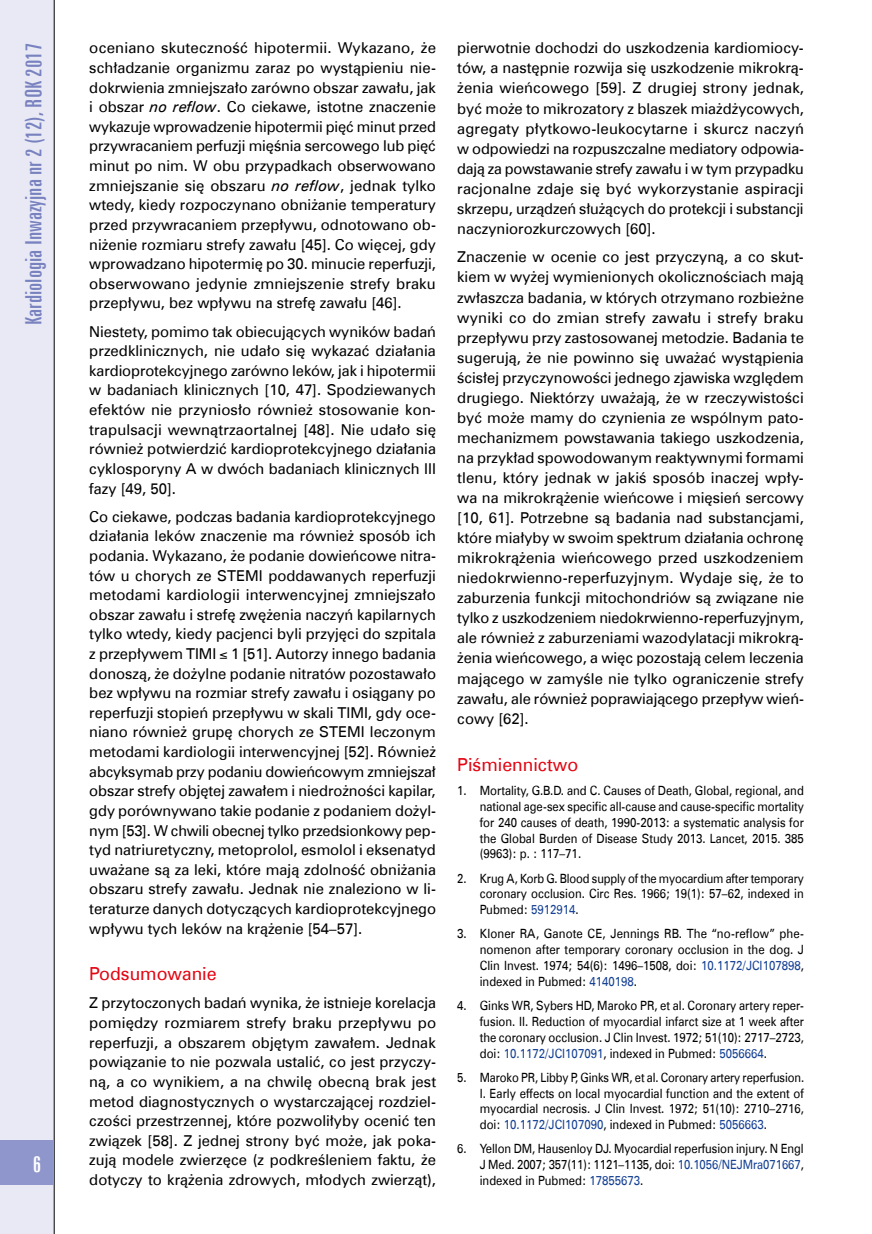
<style>
.page{position:relative;width:872px;height:1234px;background:#fff}
.page>*{position:absolute;margin:0;border:0;box-sizing:border-box;transform-origin:0 0}
.t1{font:22.5px "Zurich X Cn EU";color:#7882bf;scale:1.07 1}
.t2{font:22.5px "Zurich X Cn EU";color:#fff;scale:1.07 1}
.t3{font:18px "Zurich EU";color:#e30613}
.t4{font:15px/19.6px "Zurich EU";color:#000;text-align:justify}
.t5{font:12.75px/15.9px "Zurich EU";color:#000;text-align:justify;scale:.9 1}
.t6{font:12.75px/15.9px "Zurich EU";color:#000;text-align:justify;scale:.89 1}
.t7{font:12.75px/15.9px "Zurich EU";color:#000;text-align:justify;scale:.91 1}
.t8{font:12.75px/15.9px "Zurich EU";color:#000;text-align:justify;scale:.88 1}
.s1{font-style:italic}
.s2{color:#164194}
</style>
<div class="page">
<div style="left:0;top:0;width:54px;height:1233px;background:#e9e9f6"></div>
<hr style="left:54px;top:0;width:1px;height:1233px;background:#000">
<div style="left:0;top:1140px;width:54px;height:44px;background:#8f96cb"></div>
<h1 class="t1" style="left:20px;top:325px;width:265px;rotate:-90deg">Kardiologia Inwazyjna nr 2 (12), ROK 2017</h1>
<p class="t4" style="left:89px;top:38px;width:348px">oceniano skuteczność hipotermii. Wykazano, że schładzanie organizmu zaraz po wystąpieniu nie&shy;dokrwienia zmniejszało zarówno obszar zawału, jak i obszar <span class="s1">no reflow</span>. Co ciekawe, istotne znaczenie wykazuje wprowadzenie hipotermii pięć minut przed przywracaniem perfuzji mięśnia sercowego lub pięć minut po nim. W obu przypadkach obserwowano zmniejszanie się obszaru <span class="s1">no reflow</span>, jednak tylko wtedy, kiedy rozpoczynano obniżanie temperatury przed przywracaniem przepływu, odnotowano ob&shy;niżenie rozmiaru strefy zawału [45]. Co więcej, gdy wprowadzano hipotermię po 30. minucie reperfuzji, obserwowano jedynie zmniejszenie strefy braku przepływu, bez wpływu na strefę zawału [46].</p>
<p class="t4" style="left:89px;top:321px;width:348px">Niestety, pomimo tak obiecujących wyników badań przedklinicznych, nie udało się wykazać działania kardioprotekcyjnego zarówno leków, jak i hipotermii w badaniach klinicznych [10, 47]. Spodziewanych efektów nie przyniosło również stosowanie kon&shy;trapulsacji wewnątrzaortalnej [48]. Nie udało się również potwierdzić kardioprotekcyjnego działania cyklosporyny A w dwóch badaniach klinicznych III fazy [49, 50].</p>
<p class="t4" style="left:89px;top:506px;width:348px">Co ciekawe, podczas badania kardioprotekcyjnego działania leków znaczenie ma również sposób ich podania. Wykazano, że podanie dowieńcowe nitra&shy;tów u chorych ze STEMI poddawanych reperfuzji metodami kardiologii interwencyjnej zmniejszało obszar zawału i strefę zwężenia naczyń kapilarnych tylko wtedy, kiedy pacjenci byli przyjęci do szpitala z przepływem TIMI ≤ 1 [51]. Autorzy innego badania donoszą, że dożylne podanie nitratów pozostawało bez wpływu na rozmiar strefy zawału i osiągany po reperfuzji stopień przepływu w skali TIMI, gdy oce&shy;niano również grupę chorych ze STEMI leczonym metodami kardiologii interwencyjnej [52]. Również abcyksymab przy podaniu dowieńcowym zmniejszał obszar strefy objętej zawałem i niedrożności kapilar, gdy porównywano takie podanie z podaniem dożyl&shy;nym [53]. W chwili obecnej tylko przedsionkowy pep&shy;tyd natriuretyczny, metoprolol, esmolol i eksenatyd uważane są za leki, które mają zdolność obniżania obszaru strefy zawału. Jednak nie znaleziono w li&shy;teraturze danych dotyczących kardioprotekcyjnego wpływu tych leków na krążenie [54–57].</p>
<p class="t3" style="left:89px;top:962px;width:129px">Podsumowanie</p>
<p class="t4" style="left:89px;top:992px;width:348px">Z przytoczonych badań wynika, że istnieje korelacja pomiędzy rozmiarem strefy braku przepływu po reperfuzji, a obszarem objętym zawałem. Jednak powiązanie to nie pozwala ustalić, co jest przyczy&shy;ną, a co wynikiem, a na chwilę obecną brak jest metod diagnostycznych o wystarczającej rozdziel&shy;czości przestrzennej, które pozwoliłyby ocenić ten związek [58]. Z jednej strony być może, jak poka&shy;zują modele zwierzęce (z podkreśleniem faktu, że dotyczy to krążenia zdrowych, młodych zwierząt),</p>
<h1 class="t2" style="left:33px;top:1150px;width:9px">6</h1>
<p class="t4" style="left:457px;top:38px;width:348px;line-height:20.1px">pierwotnie dochodzi do uszkodzenia kardiomiocy&shy;tów, a następnie rozwija się uszkodzenie mikrokrą&shy;żenia wieńcowego [59]. Z drugiej strony jednak, być może to mikrozatory z blaszek miażdżycowych, agregaty płytkowo-leukocytarne i skurcz naczyń w odpowiedzi na rozpuszczalne mediatory odpowia&shy;dają za powstawanie strefy zawału i w tym przypadku racjonalne zdaje się być wykorzystanie aspiracji skrzepu, urządzeń służących do protekcji i substancji naczyniorozkurczowych [60].</p>
<p class="t4" style="left:457px;top:247px;width:348px;line-height:20.1px">Znaczenie w ocenie co jest przyczyną, a co skut&shy;kiem w wyżej wymienionych okolicznościach mają zwłaszcza badania, w których otrzymano rozbieżne wyniki co do zmian strefy zawału i strefy braku przepływu przy zastosowanej metodzie. Badania te sugerują, że nie powinno się uważać wystąpienia ścisłej przyczynowości jednego zjawiska względem drugiego. Niektórzy uważają, że w rzeczywistości być może mamy do czynienia ze wspólnym pato&shy;mechanizmem powstawania takiego uszkodzenia, na przykład spowodowanym reaktywnymi formami tlenu, który jednak w jakiś sposób inaczej wpły&shy;wa na mikrokrążenie wieńcowe i mięsień sercowy [10, 61]. Potrzebne są badania nad substancjami, które miałyby w swoim spektrum działania ochronę mikrokrążenia wieńcowego przed uszkodzeniem niedokrwienno-reperfuzyjnym. Wydaje się, że to zaburzenia funkcji mitochondriów są związane nie tylko z uszkodzeniem niedokrwienno-reperfuzyjnym, ale również z zaburzeniami wazodylatacji mikrokrą&shy;żenia wieńcowego, a więc pozostają celem leczenia mającego w zamyśle nie tylko ograniczenie strefy zawału, ale również poprawiającego przepływ wień&shy;cowy [62].</p>
<p class="t3" style="left:457px;top:753px;width:123px">Piśmiennictwo</p>
<p class="t5" style="left:480px;top:782px;width:362px;text-indent:-22px">1. Mortality, G.B.D. and C. Causes of Death, Global, regional, and national age-sex specific all-cause and cause-specific mortality for 240 causes of death, 1990-2013: a systematic analysis for the Global Burden of Disease Study 2013. Lancet, 2015. 385 (9963): p. : 117–71.</p>
<p class="t8" style="left:480px;top:869px;width:370px;text-indent:-22px">2. Krug A, Korb G. Blood supply of the myocardium after temporary coronary occlusion. Circ Res. 1966; 19(1): 57–62, indexed in Pubmed: <span class="s2">5912914</span>.</p>
<p class="t7" style="left:480px;top:925px;width:358px;text-indent:-22px">3. Kloner RA, Ganote CE, Jennings RB. The “no-reflow” phe&shy;nomenon after temporary coronary occlusion in the dog. J Clin Invest. 1974; 54(6): 1496–1508, doi: <span class="s2">10.1172/JCI107898</span>, indexed in Pubmed: <span class="s2">4140198</span>.</p>
<p class="t5" style="left:480px;top:997px;width:362px;text-indent:-23px">4. Ginks WR, Sybers HD, Maroko PR, et al. Coronary artery reper&shy;fusion. II. Reduction of myocardial infarct size at 1 week after the coronary occlusion. J Clin Invest. 1972; 51(10): 2717–2723, doi: <span class="s2">10.1172/JCI107091</span>, indexed in Pubmed: <span class="s2">5056664</span>.</p>
<p class="t6" style="left:480px;top:1068px;width:366px;text-indent:-22px">5. Maroko PR, Libby P, Ginks WR, et al. Coronary artery reperfusion.<br>I. Early effects on local myocardial function and the extent of myocardial necrosis. J Clin Invest. 1972; 51(10): 2710–2716, doi: <span class="s2">10.1172/JCI107090</span>, indexed in Pubmed: <span class="s2">5056663</span>.</p>
<p class="t6" style="left:480px;top:1140px;width:366px;text-indent:-22px">6. Yellon DM, Hausenloy DJ. Myocardial reperfusion injury. N Engl J Med. 2007; 357(11): 1121–1135, doi: <span class="s2">10.1056/NEJMra071667</span>, indexed in Pubmed: <span class="s2">17855673</span>.</p>
</div>
